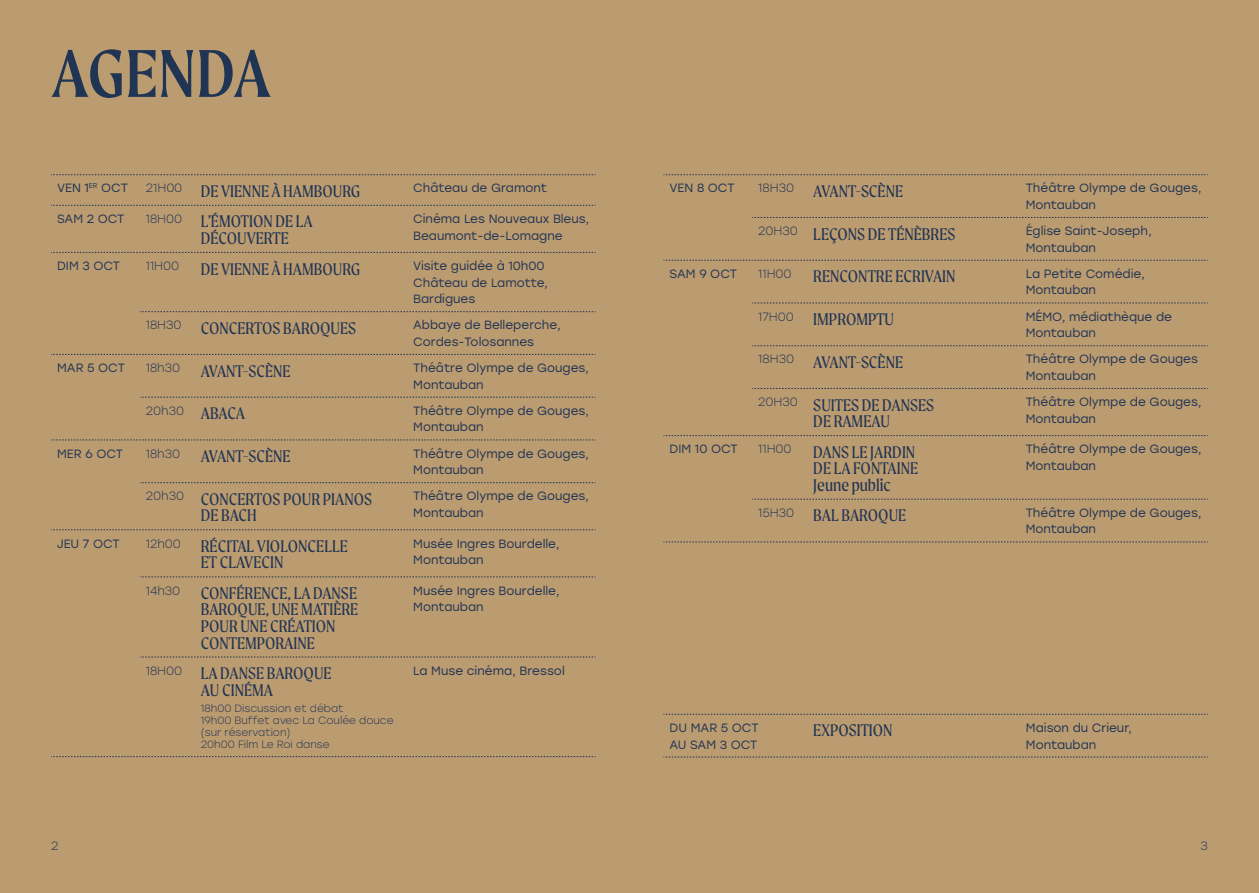
<style>
.page{position:relative;width:1259px;height:893px;background:#bb9b70}
.page>*{position:absolute;margin:0;border:0;box-sizing:border-box;transform-origin:0 0}
.t1{font:72px "Moret";color:#203454}
.t2{font:18px/16.5px "Moret";color:#203454}
.t3{font:12px/16.5px "Stolzl";color:#203454}
.t4{font:300 12px "Stolzl";color:#203454}
.t5{font:300 10.5px/12px "Stolzl";color:#203454}
.s1{font-family:"Moret";font-weight:400;font-size:18px}
</style>
<div class="page">
<svg style="left:51px;top:174px;width:545px;height:1px"></svg>
<svg style="left:51px;top:205px;width:545px;height:1px"></svg>
<svg style="left:51px;top:252px;width:545px;height:1px"></svg>
<svg style="left:140px;top:311px;width:456px;height:1px"></svg>
<svg style="left:51px;top:354px;width:545px;height:1px"></svg>
<svg style="left:140px;top:397px;width:456px;height:1px"></svg>
<svg style="left:51px;top:440px;width:545px;height:1px"></svg>
<svg style="left:140px;top:482px;width:456px;height:1px"></svg>
<svg style="left:51px;top:529px;width:545px;height:1px"></svg>
<svg style="left:140px;top:577px;width:456px;height:1px"></svg>
<svg style="left:140px;top:657px;width:456px;height:1px"></svg>
<svg style="left:51px;top:756px;width:545px;height:1px"></svg>
<svg style="left:663px;top:174px;width:545px;height:1px"></svg>
<svg style="left:752px;top:217px;width:456px;height:1px"></svg>
<svg style="left:663px;top:260px;width:545px;height:1px"></svg>
<svg style="left:752px;top:303px;width:456px;height:1px"></svg>
<svg style="left:752px;top:345px;width:456px;height:1px"></svg>
<svg style="left:752px;top:388px;width:456px;height:1px"></svg>
<svg style="left:663px;top:435px;width:545px;height:1px"></svg>
<svg style="left:752px;top:499px;width:456px;height:1px"></svg>
<svg style="left:663px;top:542px;width:545px;height:1px"></svg>
<svg style="left:663px;top:714px;width:545px;height:1px"></svg>
<svg style="left:663px;top:757px;width:545px;height:1px"></svg>
<h1 class="t1" style="left:51px;top:33px;width:222px">AGENDA</h1>
<p class="t3" style="left:57px;top:180px;width:72px">VEN 1<sup>ER</sup> OCT</p>
<h2 class="t2" style="left:146px;top:182px;width:216px"><sup>21H00</sup> DE VIENNE À HAMBOURG</h2>
<p class="t3" style="left:413px;top:180px;width:135px">Château de Gramont</p>
<p class="t3" style="left:57px;top:210px;width:69px">SAM 2 OCT</p>
<h2 class="t2" style="left:201px;top:213px;width:114px;text-indent:-55px"><sup>18H00</sup> L’ÉMOTION DE LA<br>DÉCOUVERTE</h2>
<p class="t3" style="left:413px;top:210px;width:178px">Cinéma Les Nouveaux Bleus,<br>Beaumont-de-Lomagne</p>
<p class="t3" style="left:57px;top:257px;width:65px">DIM 3 OCT</p>
<h2 class="t2" style="left:146px;top:260px;width:216px"><sup>11H00</sup> DE VIENNE À HAMBOURG</h2>
<p class="t3" style="left:413px;top:257px;width:136px">Visite guidée à 10h00<br>Château de Lamotte,<br>Bardigues</p>
<h2 class="t2" style="left:146px;top:319px;width:212px"><sup>18H30</sup> CONCERTOS BAROQUES</h2>
<p class="t3" style="left:413px;top:316px;width:149px">Abbaye de Belleperche,<br>Cordes-Tolosannes</p>
<p class="t3" style="left:57px;top:359px;width:69px">MAR 5 OCT</p>
<h2 class="t2" style="left:146px;top:362px;width:146px"><sup>18h30</sup> AVANT-SCÈNE</h2>
<p class="t3" style="left:413px;top:359px;width:177px">Théâtre Olympe de Gouges,<br>Montauban</p>
<p class="t4" style="left:146px;top:402px;width:101px">20h30 <span class="s1">ABACA</span></p>
<p class="t3" style="left:413px;top:402px;width:177px">Théâtre Olympe de Gouges,<br>Montauban</p>
<p class="t3" style="left:57px;top:445px;width:67px">MER 6 OCT</p>
<h2 class="t2" style="left:146px;top:448px;width:146px"><sup>18h30</sup> AVANT-SCÈNE</h2>
<p class="t3" style="left:413px;top:445px;width:177px">Théâtre Olympe de Gouges,<br>Montauban</p>
<h2 class="t2" style="left:201px;top:490px;width:173px;text-indent:-55px"><sup>20h30</sup> CONCERTOS POUR PIANOS<br>DE BACH</h2>
<p class="t3" style="left:413px;top:487px;width:177px">Théâtre Olympe de Gouges,<br>Montauban</p>
<p class="t3" style="left:57px;top:535px;width:64px">JEU 7 OCT</p>
<h2 class="t2" style="left:146px;top:537px;width:203px;text-align:center"><sup>12h00</sup> RÉCITAL VIOLONCELLE<br>ET CLAVECIN</h2>
<p class="t3" style="left:413px;top:535px;width:148px">Musée Ingres Bourdelle,<br>Montauban</p>
<h2 class="t2" style="left:201px;top:585px;width:159px;text-indent:-55px"><sup>14h30</sup> CONFÉRENCE, LA DANSE<br>BAROQUE, UNE MATIÈRE<br>POUR UNE CRÉATION<br>CONTEMPORAINE</h2>
<p class="t3" style="left:413px;top:582px;width:148px">Musée Ingres Bourdelle,<br>Montauban</p>
<h2 class="t2" style="left:146px;top:665px;width:187px;text-align:center"><sup>18H00</sup> LA DANSE BAROQUE<br>AU CINÉMA</h2>
<p class="t5" style="left:201px;top:702px;width:194px">18h00 Discussion et débat<br>19h00 Buffet avec La Coulée douce (sur réservation)<br>20h00 Film Le Roi danse</p>
<p class="t3" style="left:413px;top:662px;width:153px">La Muse cinéma, Bressol</p>
<p class="t3" style="left:669px;top:180px;width:67px">VEN 8 OCT</p>
<h2 class="t2" style="left:758px;top:182px;width:146px"><sup>18H30</sup> AVANT-SCÈNE</h2>
<p class="t3" style="left:1025px;top:180px;width:177px">Théâtre Olympe de Gouges,<br>Montauban</p>
<h2 class="t2" style="left:758px;top:225px;width:199px"><sup>20H30</sup> LEÇONS DE TÉNÈBRES</h2>
<p class="t3" style="left:1025px;top:222px;width:128px">Église Saint-Joseph,<br>Montauban</p>
<p class="t3" style="left:669px;top:265px;width:69px">SAM 9 OCT</p>
<h2 class="t2" style="left:758px;top:268px;width:199px"><sup>11H00</sup> RENCONTRE ECRIVAIN</h2>
<p class="t3" style="left:1025px;top:265px;width:121px">La Petite Comédie,<br>Montauban</p>
<h2 class="t2" style="left:758px;top:311px;width:137px"><sup>17H00</sup> IMPROMPTU</h2>
<p class="t3" style="left:1025px;top:308px;width:148px">MÉMO, médiathèque de<br>Montauban</p>
<h2 class="t2" style="left:758px;top:353px;width:146px"><sup>18H30</sup> AVANT-SCÈNE</h2>
<p class="t3" style="left:1025px;top:350px;width:174px">Théâtre Olympe de Gouges<br>Montauban</p>
<h2 class="t2" style="left:758px;top:396px;width:177px;text-align:center"><sup>20H30</sup> SUITES DE DANSES<br>DE RAMEAU</h2>
<p class="t3" style="left:1025px;top:393px;width:177px">Théâtre Olympe de Gouges,<br>Montauban</p>
<p class="t3" style="left:669px;top:440px;width:70px">DIM 10 OCT</p>
<h2 class="t2" style="left:813px;top:443px;width:106px;text-indent:-55px"><sup>11H00</sup> DANS LE JARDIN<br>DE LA FONTAINE<br>Jeune public</h2>
<p class="t3" style="left:1025px;top:440px;width:177px">Théâtre Olympe de Gouges,<br>Montauban</p>
<h2 class="t2" style="left:758px;top:507px;width:149px"><sup>15H30</sup> BAL BAROQUE</h2>
<p class="t3" style="left:1025px;top:504px;width:177px">Théâtre Olympe de Gouges,<br>Montauban</p>
<p class="t3" style="left:669px;top:719px;width:91px">DU MAR 5 OCT<br>AU SAM 3 OCT</p>
<h2 class="t2" style="left:813px;top:722px;width:81px">EXPOSITION</h2>
<p class="t3" style="left:1026px;top:719px;width:107px">Maison du Crieur,<br>Montauban</p>
<p class="t4" style="left:51px;top:838px;width:9px">2</p>
<p class="t4" style="left:1200px;top:838px;width:9px">3</p>
</div>
